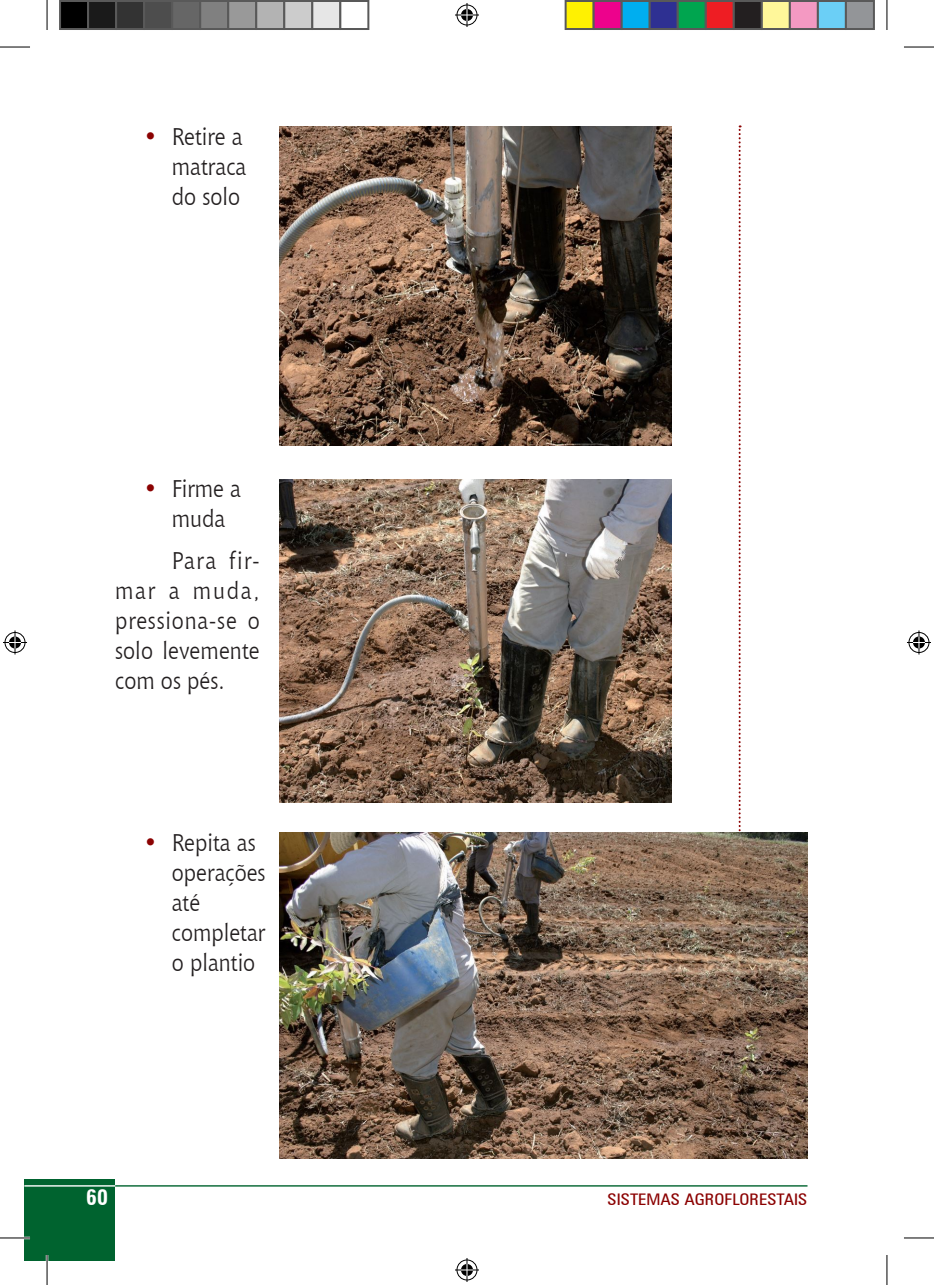
<style>
.page{position:relative;width:934px;height:1285px;background:#fff}
.page>*{position:absolute;margin:0;border:0;box-sizing:border-box;transform-origin:0 0}
.t1{font:24px/30px "Chianti BT";color:#231f20;scale:.9 1}
.t2{font:700 condensed 22px "Zurich BT";color:#fff}
.t3{font:condensed 16px "Zurich BT";color:#8b0202;scale:1.1 1}
.s1{color:#8b0202}
</style>
<div class="page">
<hr style="left:115px;top:1185px;width:692px;height:1px;background:#00632f">
<svg style="left:738px;top:125px;width:2px;height:707px"></svg>
<div style="left:24px;top:1179px;width:91px;height:81px;background:#00632f"></div>
<hr style="left:24px;top:1185px;width:91px;height:1px;background:#fff">
<img style="left:279px;top:126px;width:392px;height:319px">
<img style="left:279px;top:479px;width:392px;height:323px">
<img style="left:279px;top:832px;width:528px;height:326px">
<hr style="left:0;top:1236px;width:30px;height:3px;background:#fff">
<hr style="left:46px;top:1255px;width:2px;height:30px;background:#fff">
<hr style="left:0;top:47px;width:30px;height:1px;background:#000">
<hr style="left:903px;top:47px;width:30px;height:1px;background:#000">
<hr style="left:0;top:1237px;width:30px;height:1px;background:#000">
<hr style="left:903px;top:1237px;width:30px;height:1px;background:#000">
<hr style="left:47px;top:0;width:1px;height:30px;background:#000">
<hr style="left:47px;top:1255px;width:1px;height:30px;background:#000">
<hr style="left:886px;top:0;width:1px;height:30px;background:#000">
<hr style="left:886px;top:1255px;width:1px;height:30px;background:#000">
<svg style="left:455px;top:3px;width:24px;height:24px"></svg>
<svg style="left:455px;top:1258px;width:24px;height:24px"></svg>
<svg style="left:3px;top:630px;width:24px;height:24px"></svg>
<svg style="left:907px;top:630px;width:23px;height:24px"></svg>
<div style="left:60px;top:1px;width:28px;height:28px;background:#000"></div>
<div style="left:59px;top:0;width:30px;height:30px;border:2px solid #595959"></div>
<div style="left:88px;top:1px;width:28px;height:28px;background:#1a1a1a"></div>
<div style="left:87px;top:0;width:30px;height:30px;border:2px solid #595959"></div>
<div style="left:116px;top:1px;width:28px;height:28px;background:#333"></div>
<div style="left:115px;top:0;width:30px;height:30px;border:2px solid #595959"></div>
<div style="left:144px;top:1px;width:28px;height:28px;background:#4d4d4d"></div>
<div style="left:143px;top:0;width:30px;height:30px;border:2px solid #595959"></div>
<div style="left:172px;top:1px;width:28px;height:28px;background:#666"></div>
<div style="left:171px;top:0;width:30px;height:30px;border:2px solid #595959"></div>
<div style="left:200px;top:1px;width:28px;height:28px;background:#808080"></div>
<div style="left:199px;top:0;width:30px;height:30px;border:2px solid #595959"></div>
<div style="left:228px;top:1px;width:28px;height:28px;background:#999"></div>
<div style="left:227px;top:0;width:30px;height:30px;border:2px solid #595959"></div>
<div style="left:256px;top:1px;width:28px;height:28px;background:#b3b3b3"></div>
<div style="left:255px;top:0;width:30px;height:30px;border:2px solid #595959"></div>
<div style="left:284px;top:1px;width:28px;height:28px;background:#ccc"></div>
<div style="left:283px;top:0;width:30px;height:30px;border:2px solid #595959"></div>
<div style="left:312px;top:1px;width:28px;height:28px;background:#e6e6e6"></div>
<div style="left:311px;top:0;width:30px;height:30px;border:2px solid #595959"></div>
<div style="left:339px;top:0;width:30px;height:30px;border:2px solid #595959"></div>
<div style="left:565px;top:1px;width:28px;height:28px;background:#fff101"></div>
<div style="left:564px;top:0;width:30px;height:30px;border:2px solid #595959"></div>
<div style="left:593px;top:1px;width:28px;height:28px;background:#ed028c"></div>
<div style="left:592px;top:0;width:30px;height:30px;border:2px solid #595959"></div>
<div style="left:621px;top:1px;width:28px;height:28px;background:#00aeef"></div>
<div style="left:620px;top:0;width:30px;height:30px;border:2px solid #595959"></div>
<div style="left:649px;top:1px;width:28px;height:28px;background:#2e3092"></div>
<div style="left:648px;top:0;width:30px;height:30px;border:2px solid #595959"></div>
<div style="left:677px;top:1px;width:28px;height:28px;background:#00a54f"></div>
<div style="left:676px;top:0;width:30px;height:30px;border:2px solid #595959"></div>
<div style="left:705px;top:1px;width:28px;height:28px;background:#ee1d23"></div>
<div style="left:704px;top:0;width:30px;height:30px;border:2px solid #595959"></div>
<div style="left:733px;top:1px;width:28px;height:28px;background:#231f20"></div>
<div style="left:732px;top:0;width:30px;height:30px;border:2px solid #595959"></div>
<div style="left:761px;top:1px;width:28px;height:28px;background:#fff79a"></div>
<div style="left:760px;top:0;width:30px;height:30px;border:2px solid #595959"></div>
<div style="left:789px;top:1px;width:28px;height:28px;background:#f499c2"></div>
<div style="left:788px;top:0;width:30px;height:30px;border:2px solid #595959"></div>
<div style="left:817px;top:1px;width:28px;height:28px;background:#6bcff6"></div>
<div style="left:816px;top:0;width:30px;height:30px;border:2px solid #595959"></div>
<div style="left:845px;top:1px;width:28px;height:28px;background:#939598"></div>
<div style="left:844px;top:0;width:30px;height:30px;border:2px solid #595959"></div>
<p class="t1" style="left:172px;top:120px;width:84px;text-indent:-28px"><span class="s1">•</span> Retire a matraca do solo</p>
<p class="t1" style="left:143px;top:473px;width:110px;text-align:center"><span class="s1">•</span> Firme a muda</p>
<p class="t1" style="left:115px;top:544px;width:162px;text-align:justify;text-indent:57px">Para fir&shy;mar a muda, pressiona-se o solo levemente com os pés.</p>
<p class="t1" style="left:172px;top:826px;width:106px;text-indent:-28px"><span class="s1">•</span> Repita as operações até completar o plantio</p>
<p class="t2" style="left:86px;top:1184px;width:23px">60</p>
<p class="t3" style="left:607px;top:1189px;width:183px">SISTEMAS AGROFLORESTAIS</p>
</div>
